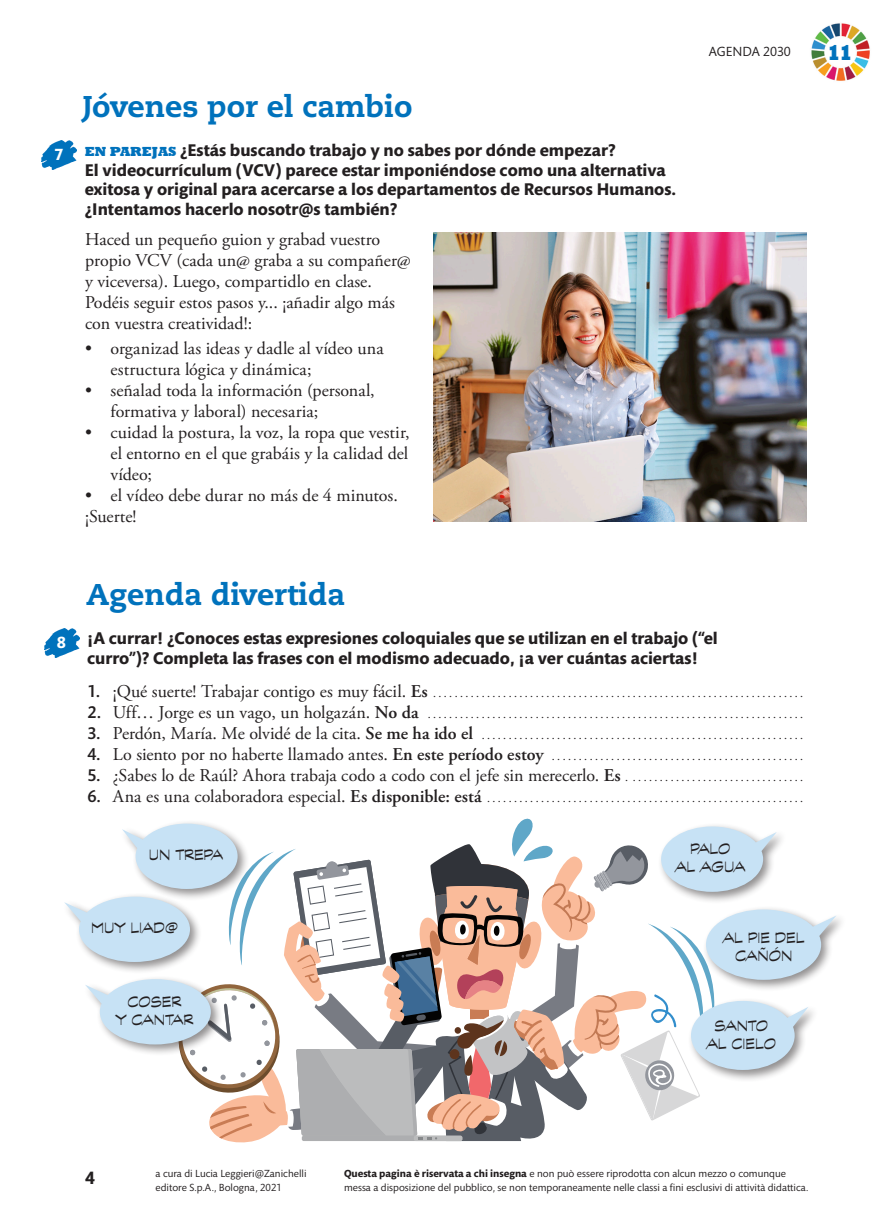
<style>
.page{position:relative;width:893px;height:1212px;background:#fff}
.page>*{position:absolute;margin:0;border:0;box-sizing:border-box;transform-origin:0 0}
.titoli_paragrafo{font:800 30px "Caecilia LT Pro 85";color:#0072bc}
.t1{font:800 21.75px "Rockwell";color:#0072bc;scale:.95 1}
.graziato_bandiera{font:18px/21px "Adobe Garamond Pro";color:#231f20}
.t2{font:700 18px "Mundo Sans Pro";color:#231f20}
.consegna{font:700 17.25px/19.5px "Mundo Sans Pro";color:#231f20}
.fumetti{font:16.5px/18px "Graphite Std";color:#231f20;text-align:center}
.numeri_esercizi{font:700 16.5px "Mundo Sans Pro";color:#fff}
.t3{font:13.5px "Mundo Sans Pro";color:#231f20}
.t4{font:12px "Adobe Garamond Pro";color:#231f20}
.t5{font:10.5px/13.5px "Mundo Sans Pro";color:#231f20}
.s1{font-family:"Rockwell";font-weight:800;font-size:13.5px;color:#0072bc}
.s2{font-family:"Mundo Sans Pro";font-weight:500;font-size:17.25px}
.s3{font-size:18px}
.s4{font-weight:600;font-size:18px}
.s5{font-weight:600}
.s6{font-size:12px}
.s7{font-weight:700}
</style>
<div class="page">
<img style="left:811px;top:23px;width:59px;height:58px">
<img style="left:42px;top:141px;width:35px;height:28px">
<img style="left:433px;top:232px;width:374px;height:289px">
<img style="left:44px;top:629px;width:35px;height:28px">
<svg style="left:64px;top:818px;width:772px;height:325px"></svg>
<p class="numeri_esercizi" style="left:54px;top:145px;width:11px">7</p>
<p class="titoli_paragrafo" style="left:83px;top:85px;width:331px">Jóvenes por el cambio</p>
<p class="consegna" style="left:85px;top:141px;width:593px"><span class="s1">EN PAREJAS</span> ¿Estás buscando trabajo y no sabes por dónde empezar?<br>El videocurrículum (VCV) parece estar imponiéndose como una alternativa exitosa y original para acercarse a los departamentos de Recursos Humanos. ¿Intentamos hacerlo nosotr@s también?</p>
<p class="graziato_bandiera" style="left:85px;top:229px;width:327px">Haced un pequeño guion y grabad vuestro propio VCV (cada un@ graba a su compañer@ y viceversa). Luego, compartidlo en clase.<br>Podéis seguir estos pasos y... ¡añadir algo más con vuestra creatividad!:</p>
<p class="graziato_bandiera" style="left:111px;top:339px;width:275px;text-indent:-26px">• organizad las ideas y dadle al vídeo una estructura lógica y dinámica;</p>
<p class="graziato_bandiera" style="left:111px;top:381px;width:266px;text-indent:-26px">• señalad toda la información (personal, formativa y laboral) necesaria;</p>
<p class="graziato_bandiera" style="left:111px;top:423px;width:300px;text-align:justify;text-indent:-26px">• cuidad la postura, la voz, la ropa que vestir, el entorno en el que grabáis y la calidad del vídeo;</p>
<p class="graziato_bandiera" style="left:85px;top:486px;width:314px">• el vídeo debe durar no más de 4 minutos.</p>
<p class="graziato_bandiera" style="left:85px;top:507px;width:53px">¡Suerte!</p>
<p class="t3" style="left:709px;top:44px;width:84px">AGENDA 2030</p>
<p class="t1" style="left:827px;top:40px;width:29px">11</p>
<p class="numeri_esercizi" style="left:57px;top:633px;width:11px">8</p>
<p class="titoli_paragrafo" style="left:86px;top:573px;width:261px">Agenda divertida</p>
<p class="consegna" style="left:87px;top:629px;width:632px">¡A currar! ¿Conoces estas expresiones coloquiales que se utilizan en el trabajo (“el curro”)? Completa las frases con el modismo adecuado, ¡a ver cuántas aciertas!</p>
<p class="t4" style="left:87px;top:685px;width:717px"><span class="s2">1.</span> <span class="s3">¡Qué suerte! Trabajar contigo es muy fácil.</span> <span class="s4">Es</span> .....................................................................</p>
<p class="t4" style="left:87px;top:706px;width:717px"><span class="s2">2.</span> <span class="s3">Uff… Jorge es un vago, un holgazán.</span> <span class="s4">No da</span> ......................................................................</p>
<p class="t4" style="left:87px;top:727px;width:717px"><span class="s2">3.</span> <span class="s3">Perdón, María. Me olvidé de la cita.</span> <span class="s4">Se me ha ido el</span> ............................................................</p>
<p class="t4" style="left:87px;top:748px;width:717px"><span class="s2">4.</span> <span class="s3">Lo siento por no haberte llamado antes.</span> <span class="s4">En este período estoy</span> ...............................................</p>
<p class="graziato_bandiera" style="left:87px;top:765px;width:717px"><span class="s2">5.</span> ¿Sabes lo de Raúl? Ahora trabaja codo a codo con el jefe sin merecerlo. <span class="s5">Es</span> <span class="s6">. . . . . . . . . . . . . . . . . . . . . . . . . . . . . . . . .</span></p>
<p class="t4" style="left:87px;top:790px;width:717px"><span class="s2">6.</span> <span class="s3">Ana es una colaboradora especial.</span> <span class="s4">Es disponible: está</span> ...........................................................</p>
<p class="fumetti" style="left:149px;top:846px;width:76px">UN TREPA</p>
<p class="fumetti" style="left:91px;top:919px;width:88px">MUY LIAD@</p>
<p class="fumetti" style="left:115px;top:993px;width:79px">COSER<br>Y CANTAR</p>
<p class="fumetti" style="left:675px;top:839px;width:72px">PALO<br>AL AGUA</p>
<p class="fumetti" style="left:723px;top:929px;width:83px">AL PIE DEL<br>CAÑÓN</p>
<p class="fumetti" style="left:714px;top:1017px;width:55px">SANTO</p>
<p class="fumetti" style="left:706px;top:1035px;width:71px">AL CIELO</p>
<h3 class="t2" style="left:85px;top:1167px;width:11px">4</h3>
<p class="t5" style="left:156px;top:1167px;width:152px">a cura di Lucia Leggieri@Zanichelli editore S.p.A., Bologna, 2021</p>
<p class="t5" style="left:344px;top:1167px;width:466px"><span class="s7">Questa pagina è riservata a chi insegna</span> e non può essere riprodotta con alcun mezzo o comunque messa a disposizione del pubblico, se non temporaneamente nelle classi a fini esclusivi di attività didattica.</p>
</div>
